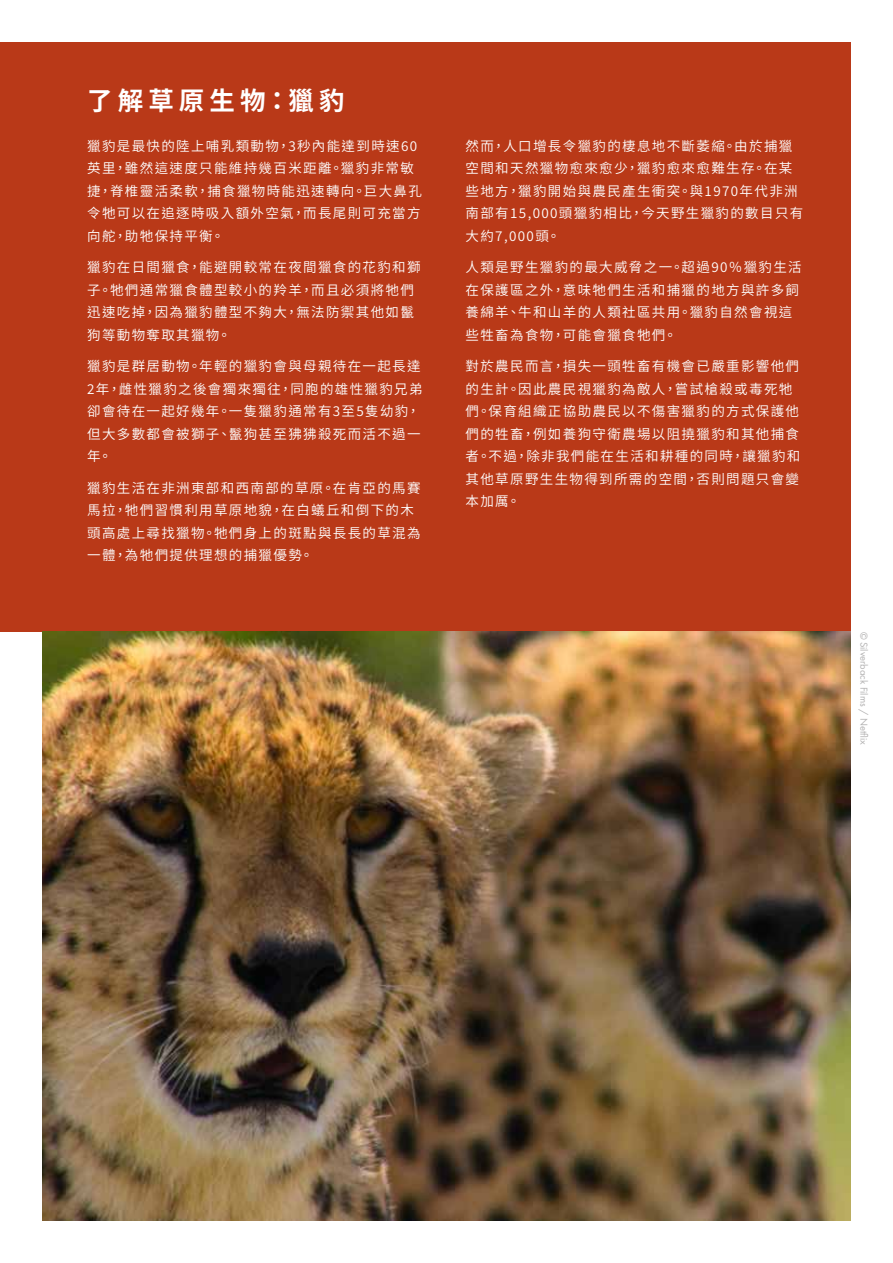
<style>
.page{position:relative;width:893px;height:1263px;background:#fff}
.page>*{position:absolute;margin:0;border:0;box-sizing:border-box;transform-origin:0 0}
.t1{font:700 25.5px "Source Han Sans HK";letter-spacing:.2em;color:#fff}
.t2{font:13.5px/22.5px "Source Han Sans HK";letter-spacing:.1em;color:#fff}
.t3{font:10.5px "Futura PT";color:#b3b2b2}
</style>
<div class="page">
<div style="left:0;top:43px;width:850px;height:589px;background:#b93918"></div>
<img style="left:43px;top:632px;width:807px;height:588px">
<h1 class="t1" style="left:87px;top:86px;width:259px">了解草原生物：獵豹</h1>
<p class="t2" style="left:87px;top:135px;width:336px">獵豹是最快的陸上哺乳類動物，3秒內能達到時速60英里，雖然這速度只能維持幾百米距離。獵豹非常敏捷，脊椎靈活柔軟，捕食獵物時能迅速轉向。巨大鼻孔令牠可以在追逐時吸入額外空氣，而長尾則可充當方向舵，助牠保持平衡。</p>
<p class="t2" style="left:87px;top:256px;width:335px">獵豹在日間獵食，能避開較常在夜間獵食的花豹和獅子。牠們通常獵食體型較小的羚羊，而且必須將牠們迅速吃掉，因為獵豹體型不夠大，無法防禦其他如鬣狗等動物奪取其獵物。</p>
<p class="t2" style="left:87px;top:355px;width:337px">獵豹是群居動物。年輕的獵豹會與母親待在一起長達<br>2年，雌性獵豹之後會獨來獨往，同胞的雄性獵豹兄弟卻會待在一起好幾年。一隻獵豹通常有3至5隻幼豹，但大多數都會被獅子、鬣狗甚至狒狒殺死而活不過一年。</p>
<p class="t2" style="left:87px;top:477px;width:335px">獵豹生活在非洲東部和西南部的草原。在肯亞的馬賽馬拉，牠們習慣利用草原地貌，在白蟻丘和倒下的木頭高處上尋找獵物。牠們身上的斑點與長長的草混為一體，為牠們提供理想的捕獵優勢。</p>
<p class="t2" style="left:466px;top:135px;width:339px">然而，人口增長令獵豹的棲息地不斷萎縮。由於捕獵空間和天然獵物愈來愈少，獵豹愈來愈難生存。在某些地方，獵豹開始與農民產生衝突。與1970年代非洲南部有15,000頭獵豹相比，今天野生獵豹的數目只有大約7,000頭。</p>
<p class="t2" style="left:466px;top:256px;width:338px">人類是野生獵豹的最大威脅之一。超過90％獵豹生活在保護區之外，意味牠們生活和捕獵的地方與許多飼養綿羊、牛和山羊的人類社區共用。獵豹自然會視這些牲畜為食物，可能會獵食牠們。</p>
<p class="t2" style="left:466px;top:355px;width:336px">對於農民而言，損失一頭牲畜有機會已嚴重影響他們的生計。因此農民視獵豹為敵人，嘗試槍殺或毒死牠們。保育組織正協助農民以不傷害獵豹的方式保護他們的牲畜，例如養狗守衛農場以阻撓獵豹和其他捕食者。不過，除非我們能在生活和耕種的同時，讓獵豹和其他草原野生生物得到所需的空間，否則問題只會變本加厲。</p>
<p class="t3" style="left:870px;top:631px;width:115px;rotate:90deg">© Silverback Films / Netflix</p>
</div>
